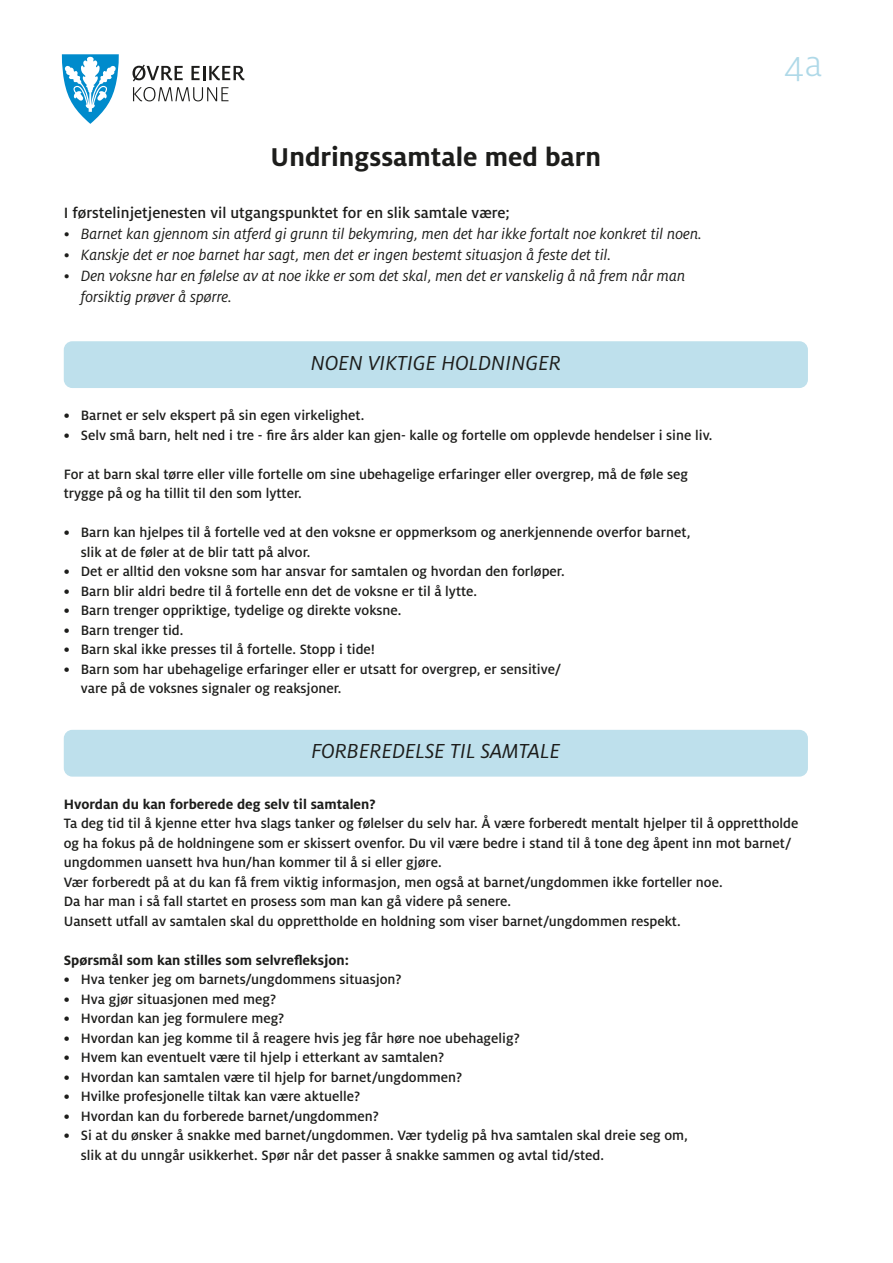
<style>
.page{position:relative;width:893px;height:1263px;background:#fff}
.page>*{position:absolute;margin:0;border:0;box-sizing:border-box;transform-origin:0 0}
.Skjemanummer{font:300 39px "Milo OT";color:#afd9e8}
.Overskrift{font:700 28.5px "Milo OT";color:#1d1d1b}
.Kursiv_overskrift{font:italic 22.5px "Milo OT";color:#1d1d1b}
.Brødtekst{font:italic 16.5px "Milo OT";color:#1d1d1b}
.Brødtekst-2{font:500 16.5px "Milo OT";color:#1d1d1b}
.Brødtekst-3{font:500 15px/19.5px "Milo OT";color:#1d1d1b}
.Brødtekst-4{font:700 15px "Milo OT";color:#1d1d1b}
</style>
<div class="page">
<svg style="left:62px;top:54px;width:57px;height:70px"></svg>
<svg style="left:132px;top:65px;width:51px;height:16px"></svg>
<svg style="left:191px;top:66px;width:53px;height:14px"></svg>
<svg style="left:133px;top:87px;width:95px;height:14px"></svg>
<div style="left:64px;top:341px;width:744px;height:47px;background:#bee0ec;border-radius:9px"></div>
<div style="left:64px;top:730px;width:744px;height:47px;background:#bee0ec;border-radius:9px"></div>
<p class="Overskrift" style="left:271px;top:141px;width:332px">Undringssamtale med barn</p>
<p class="Brødtekst-2" style="left:64px;top:204px;width:448px">I førstelinjetjenesten vil utgangspunktet for en slik samtale være;</p>
<p class="Brødtekst" style="left:64px;top:225px;width:640px">• Barnet kan gjennom sin atferd gi grunn til bekymring, men det har ikke fortalt noe konkret til noen.</p>
<p class="Brødtekst" style="left:64px;top:246px;width:549px">• Kanskje det er noe barnet har sagt, men det er ingen bestemt situasjon å feste det til.</p>
<p class="Brødtekst" style="left:64px;top:267px;width:623px">• Den voksne har en følelse av at noe ikke er som det skal, men det er vanskelig å nå frem når man</p>
<p class="Brødtekst" style="left:81px;top:288px;width:152px">forsiktig prøver å spørre.</p>
<p class="Kursiv_overskrift" style="left:311px;top:351px;width:252px">NOEN VIKTIGE HOLDNINGER</p>
<p class="Brødtekst-3" style="left:64px;top:406px;width:302px">• Barnet er selv ekspert på sin egen virkelighet.</p>
<p class="Brødtekst-3" style="left:64px;top:425px;width:650px">• Selv små barn, helt ned i tre - fire års alder kan gjen- kalle og fortelle om opplevde hendelser i sine liv.</p>
<p class="Brødtekst-3" style="left:64px;top:464px;width:626px">For at barn skal tørre eller ville fortelle om sine ubehagelige erfaringer eller overgrep, må de føle seg</p>
<p class="Brødtekst-3" style="left:64px;top:484px;width:240px">trygge på og ha tillit til den som lytter.</p>
<p class="Brødtekst-3" style="left:64px;top:523px;width:628px">• Barn kan hjelpes til å fortelle ved at den voksne er oppmerksom og anerkjennende overfor barnet,</p>
<p class="Brødtekst-3" style="left:81px;top:542px;width:231px">slik at de føler at de blir tatt på alvor.</p>
<p class="Brødtekst-3" style="left:64px;top:562px;width:502px">• Det er alltid den voksne som har ansvar for samtalen og hvordan den forløper.</p>
<p class="Brødtekst-3" style="left:64px;top:581px;width:415px">• Barn blir aldri bedre til å fortelle enn det de voksne er til å lytte.</p>
<p class="Brødtekst-3" style="left:64px;top:601px;width:339px">• Barn trenger oppriktige, tydelige og direkte voksne.</p>
<p class="Brødtekst-3" style="left:64px;top:620px;width:121px">• Barn trenger tid.</p>
<p class="Brødtekst-3" style="left:64px;top:640px;width:313px">• Barn skal ikke presses til å fortelle. Stopp i tide!</p>
<p class="Brødtekst-3" style="left:64px;top:659px;width:499px">• Barn som har ubehagelige erfaringer eller er utsatt for overgrep, er sensitive/</p>
<p class="Brødtekst-3" style="left:81px;top:679px;width:262px">vare på de voksnes signaler og reaksjoner.</p>
<p class="Kursiv_overskrift" style="left:311px;top:739px;width:250px">FORBEREDELSE TIL SAMTALE</p>
<p class="Skjemanummer" style="left:784px;top:43px;width:40px">4a</p>
<p class="Brødtekst-4" style="left:64px;top:795px;width:313px">Hvordan du kan forberede deg selv til samtalen?</p>
<p class="Brødtekst-3" style="left:64px;top:814px;width:736px">Ta deg tid til å kjenne etter hva slags tanker og følelser du selv har. Å være forberedt mentalt hjelper til å opprettholde og ha fokus på de holdningene som er skissert ovenfor. Du vil være bedre i stand til å tone deg åpent inn mot barnet/ ungdommen uansett hva hun/han kommer til å si eller gjøre.</p>
<p class="Brødtekst-3" style="left:64px;top:872px;width:660px">Vær forberedt på at du kan få frem viktig informasjon, men også at barnet/ungdommen ikke forteller noe.</p>
<p class="Brødtekst-3" style="left:64px;top:892px;width:449px">Da har man i så fall startet en prosess som man kan gå videre på senere.</p>
<p class="Brødtekst-3" style="left:64px;top:911px;width:619px">Uansett utfall av samtalen skal du opprettholde en holdning som viser barnet/ungdommen respekt.</p>
<p class="Brødtekst-4" style="left:64px;top:951px;width:287px">Spørsmål som kan stilles som selvrefleksjon:</p>
<p class="Brødtekst-3" style="left:64px;top:970px;width:339px">• Hva tenker jeg om barnets/ungdommens situasjon?</p>
<p class="Brødtekst-3" style="left:64px;top:989px;width:214px">• Hva gjør situasjonen med meg?</p>
<p class="Brødtekst-3" style="left:64px;top:1009px;width:222px">• Hvordan kan jeg formulere meg?</p>
<p class="Brødtekst-3" style="left:64px;top:1028px;width:458px">• Hvordan kan jeg komme til å reagere hvis jeg får høre noe ubehagelig?</p>
<p class="Brødtekst-3" style="left:64px;top:1048px;width:382px">• Hvem kan eventuelt være til hjelp i etterkant av samtalen?</p>
<p class="Brødtekst-3" style="left:64px;top:1067px;width:400px">• Hvordan kan samtalen være til hjelp for barnet/ungdommen?</p>
<p class="Brødtekst-3" style="left:64px;top:1087px;width:298px">• Hvilke profesjonelle tiltak kan være aktuelle?</p>
<p class="Brødtekst-3" style="left:64px;top:1106px;width:317px">• Hvordan kan du forberede barnet/ungdommen?</p>
<p class="Brødtekst-3" style="left:64px;top:1126px;width:626px">• Si at du ønsker å snakke med barnet/ungdommen. Vær tydelig på hva samtalen skal dreie seg om,</p>
<p class="Brødtekst-3" style="left:81px;top:1145px;width:525px">slik at du unngår usikkerhet. Spør når det passer å snakke sammen og avtal tid/sted.</p>
</div>
